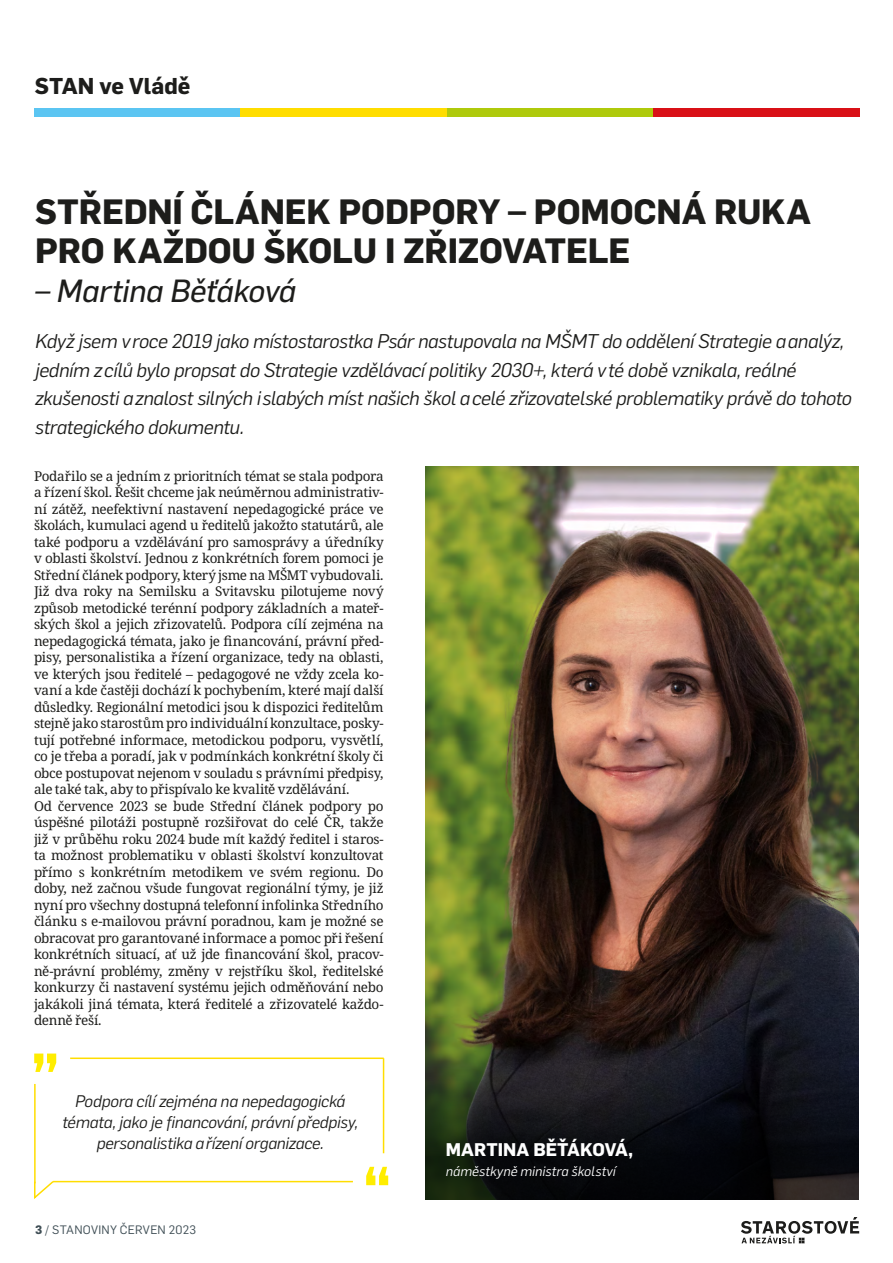
<style>
.page{position:relative;width:893px;height:1263px;background:#fff}
.page>*{position:absolute;margin:0;border:0;box-sizing:border-box;transform-origin:0 0}
.t1{font:700 34.5px/39px "Flama";letter-spacing:-.005em;color:#1d1d1b}
.t2{font:italic 31.5px "Flama Basic";letter-spacing:-.01em;color:#1d1d1b}
.t3{font:700 22.5px "Flama";color:#1d1d1b}
.t4{font:italic 19.5px/28.5px "Flama";letter-spacing:-.02em;color:#1d1d1b}
.t5{font:700 18px "Flama";color:#fff}
.t6{font:italic 16.5px/21px "Flama";letter-spacing:-.01em;color:#1d1d1b;text-align:center}
.t7{font:13.5px/16.5px "Noto Serif";letter-spacing:-.025em;color:#1d1d1b}
.t8{font:italic 13.5px "Flama";letter-spacing:.005em;color:#fff}
.t9{font:12px "Flama";letter-spacing:.02em;color:#3f4e55}
.s1{font-weight:700}
</style>
<div class="page">
<svg style="left:741px;top:1217px;width:118px;height:26px"></svg>
<div style="left:34px;top:108px;width:206px;height:9px;background:#5bc5f2"></div>
<div style="left:240px;top:108px;width:207px;height:9px;background:#fd0"></div>
<div style="left:447px;top:108px;width:206px;height:9px;background:#afca0b"></div>
<div style="left:653px;top:108px;width:207px;height:9px;background:#d91016"></div>
<img style="left:425px;top:466px;width:434px;height:575px">
<svg style="left:425px;top:1041px;width:434px;height:158px;background:#141617"></svg>
<svg style="left:34px;top:1180px;width:21px;height:19px"></svg>
<hr style="left:53px;top:1181px;width:300px;height:1px;background:#fd0">
<hr style="left:70px;top:1057px;width:314px;height:2px;background:#fd0">
<svg style="left:34px;top:1053px;width:22px;height:19px"></svg>
<svg style="left:366px;top:1167px;width:22px;height:18px"></svg>
<hr style="left:34px;top:1084px;width:2px;height:99px;background:#fd0">
<hr style="left:383px;top:1058px;width:1px;height:95px;background:#fd0">
<h3 class="t3" style="left:35px;top:69px;width:157px">STAN ve Vládě</h3>
<h1 class="t1" style="left:35px;top:190px;width:777px">STŘEDNÍ ČLÁNEK PODPORY – POMOCNÁ RUKA<br>PRO KAŽDOU ŠKOLU I ZŘIZOVATELE</h1>
<h2 class="t2" style="left:35px;top:269px;width:262px">– Martina Běťáková</h2>
<p class="t4" style="left:35px;top:326px;width:818px">Když jsem v roce 2019 jako místostarostka Psár nastupovala na MŠMT do oddělení Strategie a analýz, jedním z cílů bylo propsat do Strategie vzdělávací politiky 2030+, která v té době vznikala, reálné zkušenosti a znalost silných i slabých míst našich škol a celé zřizovatelské problematiky právě do tohoto strategického dokumentu.</p>
<p class="t7" style="left:34px;top:468px;width:351px">Podařilo se a jedním z prioritních témat se stala podpora a řízení škol. Řešit chceme jak neúměrnou administrativ&shy;ní zátěž, neefektivní nastavení nepedagogické práce ve školách, kumulaci agend u ředitelů jakožto statutárů, ale také podporu a vzdělávání pro samosprávy a úředníky v oblasti školství. Jednou z konkrétních forem pomoci je Střední článek podpory, který jsme na MŠMT vybudovali.<br>Již dva roky na Semilsku a Svitavsku pilotujeme nový způsob metodické terénní podpory základních a mateř&shy;ských škol a jejich zřizovatelů. Podpora cílí zejména na nepedagogická témata, jako je financování, právní před&shy;pisy, personalistika a řízení organizace, tedy na oblasti, ve kterých jsou ředitelé – pedagogové ne vždy zcela ko&shy;vaní a kde častěji dochází k pochybením, které mají další důsledky. Regionální metodici jsou k dispozici ředitelům stejně jako starostům pro individuální konzultace, posky&shy;tují potřebné informace, metodickou podporu, vysvětlí, co je třeba a poradí, jak v podmínkách konkrétní školy či obce postupovat nejenom v souladu s právními předpisy, ale také tak, aby to přispívalo ke kvalitě vzdělávání.<br>Od července 2023 se bude Střední článek podpory po úspěšné pilotáži postupně rozšiřovat do celé ČR, takže již v průběhu roku 2024 bude mít každý ředitel i staros&shy;ta možnost problematiku v oblasti školství konzultovat přímo s konkrétním metodikem ve svém regionu. Do doby, než začnou všude fungovat regionální týmy, je již nyní pro všechny dostupná telefonní infolinka Středního článku s e-mailovou právní poradnou, kam je možné se obracovat pro garantované informace a pomoc při řešení konkrétních situací, ať už jde financování škol, pracov&shy;ně-právní problémy, změny v rejstříku škol, ředitelské konkurzy či nastavení systému jejich odměňování nebo jakákoli jiná témata, která ředitelé a zřizovatelé každo&shy;denně řeší.</p>
<p class="t6" style="left:62px;top:1089px;width:297px">Podpora cílí zejména na nepedagogická témata, jako je financování, právní předpisy, personalistika a řízení organizace.</p>
<p class="t9" style="left:35px;top:1221px;width:162px"><span class="s1">3</span> / STANOVINY ČERVEN 2023</p>
<h3 class="t5" style="left:446px;top:1136px;width:189px">MARTINA BĚŤÁKOVÁ,</h3>
<p class="t8" style="left:446px;top:1162px;width:172px">náměstkyně ministra školství</p>
</div>
